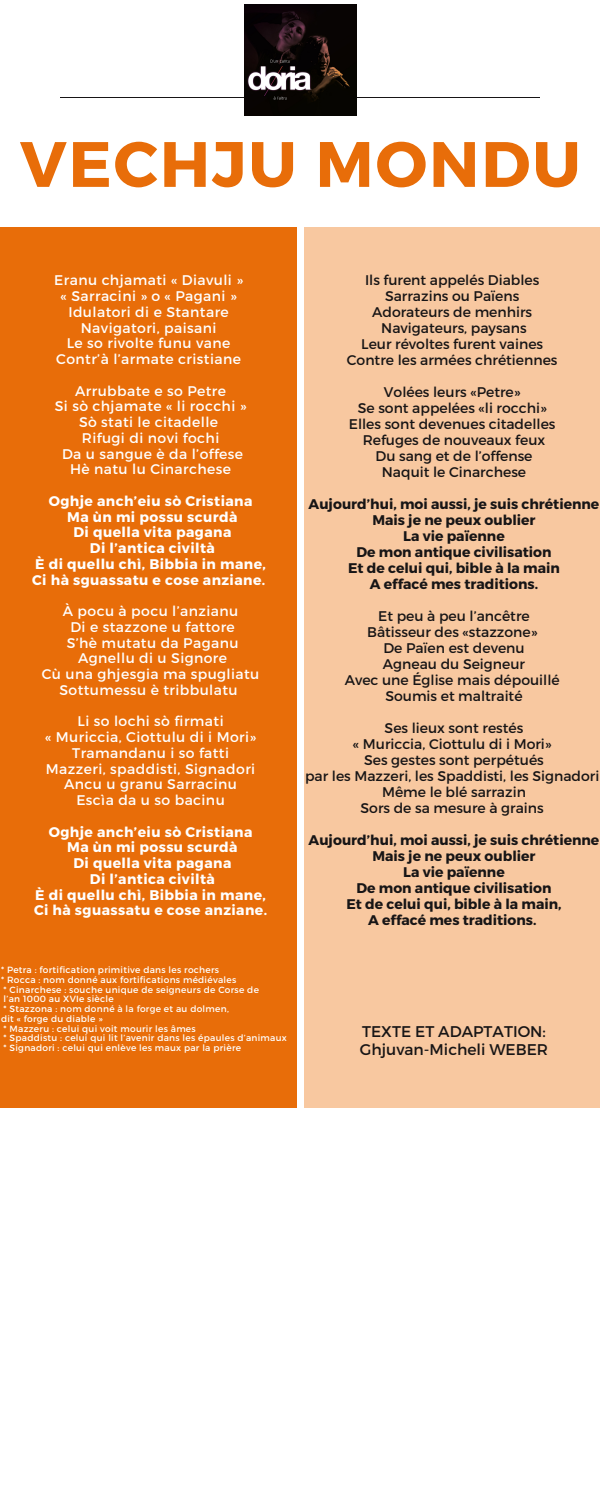
<style>
.page{position:relative;width:600px;height:1500px;background:#fff}
.page>*{position:absolute;margin:0;border:0;box-sizing:border-box;transform-origin:0 0}
.t1{font:700 64px "Montserrat";letter-spacing:.03em;color:#e86d09}
.t2{font:15.5px "Montserrat";color:#171516}
.t3{font:14px "Montserrat";color:#171516}
.t4{font:14px "Montserrat";letter-spacing:.03em;color:#fff}
.t5{font:700 14px "Montserrat";color:#171516}
.t6{font:700 14px "Montserrat";letter-spacing:.03em;color:#fff}
.t7{font:9px "Montserrat";letter-spacing:.03em;color:#fff}
</style>
<div class="page">
<div style="left:0;top:227px;width:297px;height:881px;background:#e86d09"></div>
<div style="left:304px;top:227px;width:296px;height:881px;background:#f8c8a0"></div>
<hr style="left:60px;top:97px;width:480px;height:1px;background:#171516">
<img style="left:244px;top:4px;width:112px;height:112px">
<p class="t1" style="left:20px;top:123px;width:562px">VECHJU MONDU</p>
<p class="t4" style="left:54px;top:271px;width:190px">Eranu chjamati « Diavuli »</p>
<p class="t4" style="left:61px;top:287px;width:178px">« Sarracini » o « Pagani »</p>
<p class="t4" style="left:68px;top:303px;width:162px">Idulatori di e Stantare</p>
<p class="t4" style="left:81px;top:319px;width:137px">Navigatori, paisani</p>
<p class="t4" style="left:67px;top:334px;width:165px">Le so rivolte funu vane</p>
<p class="t4" style="left:56px;top:350px;width:186px">Contr’à l’armate cristiane</p>
<p class="t4" style="left:75px;top:382px;width:153px">Arrubbate e so Petre</p>
<p class="t4" style="left:55px;top:397px;width:193px">Si sò chjamate « li rocchi »</p>
<p class="t4" style="left:79px;top:413px;width:141px">Sò stati le citadelle</p>
<p class="t4" style="left:82px;top:429px;width:139px">Rifugi di novi fochi</p>
<p class="t4" style="left:62px;top:445px;width:183px">Da u sangue è da l’offese</p>
<p class="t4" style="left:70px;top:460px;width:163px">Hè natu lu Cinarchese</p>
<p class="t6" style="left:49px;top:492px;width:205px">Oghje anch’eiu sò Cristiana</p>
<p class="t6" style="left:67px;top:508px;width:172px">Ma ùn mi possu scurdà</p>
<p class="t6" style="left:73px;top:523px;width:159px">Di quella vita pagana</p>
<p class="t6" style="left:90px;top:539px;width:127px">Di l’antica civiltà</p>
<p class="t6" style="left:35px;top:555px;width:232px">È di quellu chì, Bibbia in mane,</p>
<p class="t6" style="left:32px;top:571px;width:235px">Ci hà sguassatu e cose anziane.</p>
<p class="t4" style="left:63px;top:602px;width:177px">À pocu à pocu l’anzianu</p>
<p class="t4" style="left:70px;top:618px;width:166px">Di e stazzone u fattore</p>
<p class="t4" style="left:67px;top:634px;width:173px">S’hè mutatu da Paganu</p>
<p class="t4" style="left:78px;top:649px;width:151px">Agnellu di u Signore</p>
<p class="t4" style="left:42px;top:665px;width:219px">Cù una ghjesgia ma spugliatu</p>
<p class="t4" style="left:59px;top:681px;width:180px">Sottumessu è tribbulatu</p>
<p class="t4" style="left:78px;top:712px;width:148px">Li so lochi sò firmati</p>
<p class="t4" style="left:45px;top:728px;width:213px">« Muriccia, Ciottulu di i Mori»</p>
<p class="t4" style="left:72px;top:744px;width:158px">Tramandanu i so fatti</p>
<p class="t4" style="left:46px;top:760px;width:211px">Mazzeri, spaddisti, Signadori</p>
<p class="t4" style="left:64px;top:775px;width:174px">Ancu u granu Sarracinu</p>
<p class="t4" style="left:76px;top:791px;width:150px">Escìa da u so bacinu</p>
<p class="t6" style="left:49px;top:823px;width:205px">Oghje anch’eiu sò Cristiana</p>
<p class="t6" style="left:67px;top:838px;width:172px">Ma ùn mi possu scurdà</p>
<p class="t6" style="left:73px;top:854px;width:159px">Di quella vita pagana</p>
<p class="t6" style="left:90px;top:870px;width:127px">Di l’antica civiltà</p>
<p class="t6" style="left:35px;top:886px;width:232px">È di quellu chì, Bibbia in mane,</p>
<p class="t6" style="left:34px;top:901px;width:235px">Ci hà sguassatu e cose anziane.</p>
<p class="t7" style="left:1px;top:964px;width:220px">* Petra : fortification primitive dans les rochers</p>
<p class="t7" style="left:1px;top:974px;width:237px">* Rocca : nom donné aux fortifications médiévales</p>
<p class="t7" style="left:4px;top:984px;width:257px">* Cinarchese : souche unique de seigneurs de Corse de</p>
<p class="t7" style="left:4px;top:993px;width:112px">l’an 1000 au XVIe siècle</p>
<p class="t7" style="left:4px;top:1003px;width:227px">* Stazzona : nom donné à la forge et au dolmen,</p>
<p class="t7" style="left:1px;top:1013px;width:103px">dit « forge du diable »</p>
<p class="t7" style="left:4px;top:1023px;width:194px">* Mazzeru : celui qui voit mourir les âmes</p>
<p class="t7" style="left:4px;top:1032px;width:285px">* Spaddistu : celui qui lit l’avenir dans les épaules d’animaux</p>
<p class="t7" style="left:4px;top:1042px;width:239px">* Signadori : celui qui enlève les maux par la prière</p>
<p class="t3" style="left:365px;top:271px;width:176px">Ils furent appelés Diables</p>
<p class="t3" style="left:385px;top:287px;width:136px">Sarrazins ou Païens</p>
<p class="t3" style="left:372px;top:303px;width:162px">Adorateurs de menhirs</p>
<p class="t3" style="left:381px;top:319px;width:147px">Navigateurs, paysans</p>
<p class="t3" style="left:361px;top:335px;width:183px">Leur révoltes furent vaines</p>
<p class="t3" style="left:347px;top:351px;width:212px">Contre les armées chrétiennes</p>
<p class="t3" style="left:384px;top:383px;width:138px">Volées leurs «Petre»</p>
<p class="t3" style="left:358px;top:399px;width:190px">Se sont appelées «li rocchi»</p>
<p class="t3" style="left:349px;top:415px;width:208px">Elles sont devenues citadelles</p>
<p class="t3" style="left:363px;top:431px;width:184px">Refuges de nouveaux feux</p>
<p class="t3" style="left:376px;top:447px;width:158px">Du sang et de l’offense</p>
<p class="t3" style="left:382px;top:463px;width:146px">Naquit le Cinarchese</p>
<p class="t5" style="left:309px;top:495px;width:292px">Aujourd’hui, moi aussi, je suis chrétienne</p>
<p class="t5" style="left:372px;top:511px;width:165px">Mais je ne peux oublier</p>
<p class="t5" style="left:403px;top:527px;width:103px">La vie païenne</p>
<p class="t5" style="left:356px;top:543px;width:197px">De mon antique civilisation</p>
<p class="t5" style="left:348px;top:559px;width:213px">Et de celui qui, bible à la main</p>
<p class="t5" style="left:370px;top:575px;width:170px">A effacé mes traditions.</p>
<p class="t3" style="left:378px;top:607px;width:153px">Et peu à peu l’ancêtre</p>
<p class="t3" style="left:367px;top:623px;width:172px">Bâtisseur des «stazzone»</p>
<p class="t3" style="left:383px;top:639px;width:143px">De Païen est devenu</p>
<p class="t3" style="left:383px;top:655px;width:144px">Agneau du Seigneur</p>
<p class="t3" style="left:345px;top:671px;width:216px">Avec une Église mais dépouillé</p>
<p class="t3" style="left:385px;top:687px;width:139px">Soumis et maltraité</p>
<p class="t3" style="left:385px;top:719px;width:140px">Ses lieux sont restés</p>
<p class="t3" style="left:353px;top:735px;width:200px">« Muriccia, Ciottulu di i Mori»</p>
<p class="t3" style="left:364px;top:751px;width:181px">Ses gestes sont perpétués</p>
<p class="t3" style="left:305px;top:767px;width:296px">par les Mazzeri, les Spaddisti, les Signadori</p>
<p class="t3" style="left:382px;top:783px;width:145px">Même le blé sarrazin</p>
<p class="t3" style="left:361px;top:799px;width:185px">Sors de sa mesure à grains</p>
<p class="t5" style="left:309px;top:831px;width:292px">Aujourd’hui, moi aussi, je suis chrétienne</p>
<p class="t5" style="left:372px;top:847px;width:165px">Mais je ne peux oublier</p>
<p class="t5" style="left:403px;top:863px;width:103px">La vie païenne</p>
<p class="t5" style="left:356px;top:879px;width:197px">De mon antique civilisation</p>
<p class="t5" style="left:346px;top:895px;width:217px">Et de celui qui, bible à la main,</p>
<p class="t5" style="left:368px;top:911px;width:170px">A effacé mes traditions.</p>
<p class="t2" style="left:362px;top:1021px;width:185px">TEXTE ET ADAPTATION:</p>
<p class="t2" style="left:360px;top:1039px;width:190px">Ghjuvan-Micheli WEBER</p>
</div>
